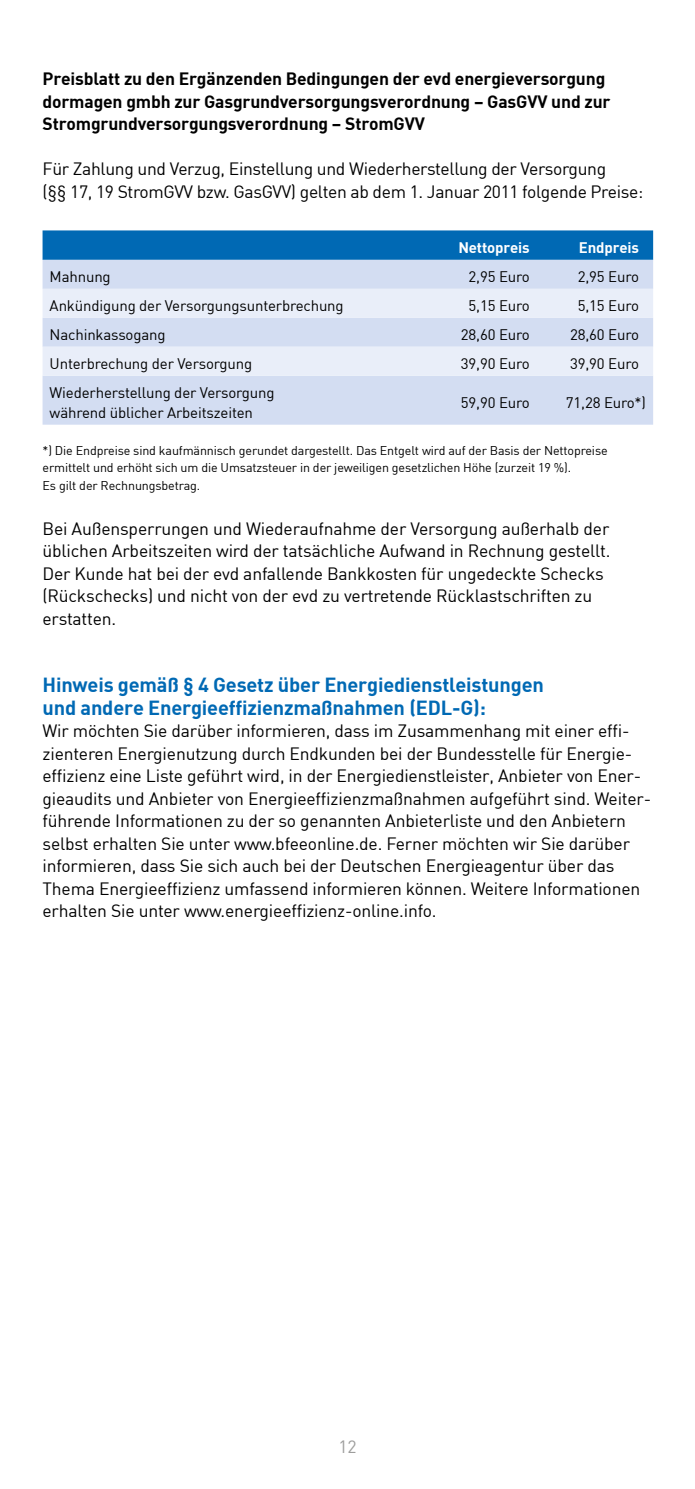
<style>
.page{position:relative;width:695px;height:1489px;background:#fff}
.page>*{position:absolute;margin:0;border:0;box-sizing:border-box;transform-origin:0 0}
.t1{font:20px/22.5px "DIN Bold";letter-spacing:-.01em;color:#0069b4}
.t2{font:17.5px/22.5px "DIN";letter-spacing:-.01em;color:#000}
.t3{font:17.5px/22.5px "DIN Bold";letter-spacing:-.01em;color:#000}
.t4{font:17.5px "DIN";color:#9d9d9c}
.t5{font:15px/20px "DIN";letter-spacing:-.01em;color:#000}
.t6{font:15px "DIN Bold";letter-spacing:-.01em;color:#fff}
.t7{font:12.5px/17.5px "DIN";letter-spacing:-.01em;color:#000}
</style>
<div class="page">
<div style="left:43px;top:230px;width:610px;height:30px;background:#0069b4"></div>
<div style="left:43px;top:260px;width:610px;height:164px;background:#d3ddf2"></div>
<svg style="left:43px;top:289px;width:610px;height:87px;background:#e1e8f6"></svg>
<p class="t3" style="left:43px;top:67px;width:569px">Preisblatt zu den Ergänzenden Bedingungen der evd energieversorgung dormagen gmbh zur Gasgrundversorgungsverordnung – GasGVV und zur<br>Stromgrundversorgungsverordnung – StromGVV</p>
<p class="t2" style="left:43px;top:157px;width:602px">Für Zahlung und Verzug, Einstellung und Wiederherstellung der Versorgung<br>(§§ 17, 19 StromGVV bzw. GasGVV) gelten ab dem 1. Januar 2011 folgende Preise:</p>
<p class="t6" style="left:458px;top:237px;width:73px">Nettopreis</p>
<p class="t6" style="left:578px;top:237px;width:62px">Endpreis</p>
<p class="t5" style="left:50px;top:266px;width:63px">Mahnung</p>
<p class="t5" style="left:468px;top:266px;width:63px">2,95 Euro</p>
<p class="t5" style="left:577px;top:266px;width:63px">2,95 Euro</p>
<p class="t5" style="left:50px;top:295px;width:295px">Ankündigung der Versorgungsunterbrechung</p>
<p class="t5" style="left:468px;top:295px;width:63px">5,15 Euro</p>
<p class="t5" style="left:577px;top:295px;width:63px">5,15 Euro</p>
<p class="t5" style="left:50px;top:324px;width:117px">Nachinkassogang</p>
<p class="t5" style="left:461px;top:324px;width:70px">28,60 Euro</p>
<p class="t5" style="left:570px;top:324px;width:70px">28,60 Euro</p>
<p class="t5" style="left:50px;top:353px;width:204px">Unterbrechung der Versorgung</p>
<p class="t5" style="left:461px;top:353px;width:70px">39,90 Euro</p>
<p class="t5" style="left:570px;top:353px;width:70px">39,90 Euro</p>
<p class="t5" style="left:50px;top:382px;width:226px">Wiederherstellung der Versorgung während üblicher Arbeitszeiten</p>
<p class="t5" style="left:461px;top:392px;width:70px">59,90 Euro</p>
<p class="t5" style="left:565px;top:392px;width:82px">71,28 Euro*)</p>
<p class="t7" style="left:43px;top:441px;width:566px">*) Die Endpreise sind kaufmännisch gerundet dargestellt. Das Entgelt wird auf der Basis der Nettopreise ermittelt und erhöht sich um die Umsatzsteuer in der jeweiligen gesetzlichen Höhe (zurzeit 19 %).<br>Es gilt der Rechnungsbetrag.</p>
<p class="t2" style="left:43px;top:517px;width:569px">Bei Außensperrungen und Wiederaufnahme der Versorgung außerhalb der üblichen Arbeitszeiten wird der tatsächliche Aufwand in Rechnung gestellt.<br>Der Kunde hat bei der evd anfallende Bankkosten für ungedeckte Schecks (Rückschecks) und nicht von der evd zu vertretende Rücklastschriften zu erstatten.</p>
<p class="t1" style="left:43px;top:673px;width:503px">Hinweis gemäß § 4 Gesetz über Energiedienstleistungen und andere Energieeffizienzmaßnahmen (EDL-G):</p>
<p class="t2" style="left:43px;top:719px;width:610px">Wir möchten Sie darüber informieren, dass im Zusammenhang mit einer effi&shy;zienteren Energienutzung durch Endkunden bei der Bundesstelle für Energie&shy;effizienz eine Liste geführt wird, in der Energiedienstleister, Anbieter von Ener&shy;gieaudits und Anbieter von Energieeffizienzmaßnahmen aufgeführt sind. Weiter&shy;führende Informationen zu der so genannten Anbieterliste und den Anbietern selbst erhalten Sie unter www.bfeeonline.de. Ferner möchten wir Sie darüber informieren, dass Sie sich auch bei der Deutschen Energieagentur über das Thema Energieeffizienz umfassend informieren können. Weitere Informationen erhalten Sie unter www.energieeffizienz-online.info.</p>
<p class="t4" style="left:338px;top:1435px;width:20px">12</p>
</div>
